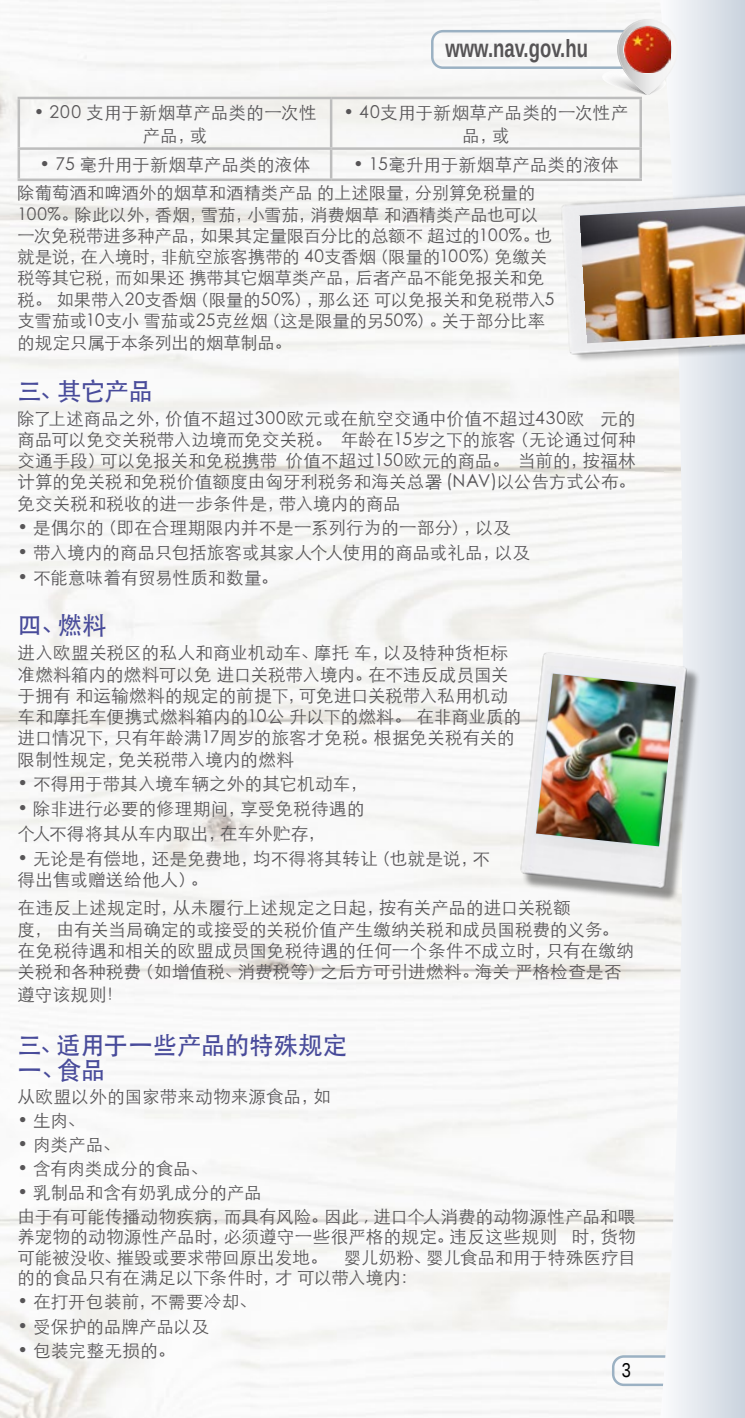
<style>
.page{position:relative;width:745px;height:1418px;background:#fff}
.page>*{position:absolute;margin:0;border:0;box-sizing:border-box;transform-origin:0 0}
.kenyérszöveg_PP{font:500 25px "ST Heiti SC";letter-spacing:-.015em;color:#484b9a}
.t1{font:700 25px "Liberation Sans Narrow";color:#565456;scale:.9 1}
.t2{font:20px "Liberation Sans Narrow";color:#000}
.kenyérszöveg_PP-2{font:300 17.5px/21.2px "ST Heiti SC";letter-spacing:.01em;color:#575557}
.kenyérszöveg_PP-3{font:300 17.25px/21.5px "ST Heiti SC";color:#575557}
</style>
<div class="page">
<svg style="left:611px;top:1355px;width:48px;height:30px"></svg>
<svg style="left:659px;top:0;width:85px;height:1417px"></svg>
<img style="left:618px;top:21px;width:58px;height:4px">
<svg style="left:431px;top:25px;width:313px;height:70px"></svg>
<img style="left:624px;top:27px;width:46px;height:45px">
<hr style="left:18px;top:97px;width:313px;height:2px;background:#bdbdbd">
<hr style="left:18px;top:99px;width:2px;height:48px;background:#bdbdbd">
<hr style="left:331px;top:97px;width:310px;height:2px;background:#bdbdbd">
<hr style="left:639px;top:99px;width:2px;height:48px;background:#bdbdbd">
<hr style="left:18px;top:147px;width:313px;height:3px;background:#bdbdbd">
<hr style="left:18px;top:150px;width:2px;height:28px;background:#bdbdbd">
<hr style="left:331px;top:147px;width:310px;height:3px;background:#bdbdbd">
<hr style="left:639px;top:150px;width:2px;height:28px;background:#bdbdbd">
<hr style="left:18px;top:178px;width:313px;height:3px;background:#bdbdbd">
<hr style="left:331px;top:178px;width:310px;height:3px;background:#bdbdbd">
<hr style="left:329px;top:99px;width:3px;height:48px;background:#bdbdbd">
<hr style="left:329px;top:150px;width:3px;height:28px;background:#bdbdbd">
<div style="left:521px;top:653px;width:179px;height:249px;background:#000;opacity:.39"></div>
<img style="left:513px;top:645px;width:182px;height:244px">
<img style="left:554px;top:189px;width:190px;height:173px">
<img style="left:579px;top:206px;width:165px;height:137px">
<img style="left:535px;top:673px;width:140px;height:173px">
<h1 class="t1" style="left:445px;top:31px;width:160px">www.nav.gov.hu</h1>
<p class="kenyérszöveg_PP-2" style="left:34px;top:99px;width:284px;line-height:22.5px;text-align:center">• 200 支用于新烟草产品类的一次性产品，或</p>
<p class="kenyérszöveg_PP-2" style="left:343px;top:99px;width:286px;line-height:22.5px;text-align:center">• 40支用于新烟草产品类的一次性产品，或</p>
<p class="kenyérszöveg_PP-2" style="left:40px;top:152px;width:272px">• 75 毫升用于新烟草产品类的液体</p>
<p class="kenyérszöveg_PP-2" style="left:353px;top:152px;width:267px">• 15毫升用于新烟草产品类的液体</p>
<p class="kenyérszöveg_PP-3" style="left:18px;top:180px;width:538px">除葡萄酒和啤酒外的烟草和酒精类产品 的上述限量，分别算免税量的100%。除此以外，香烟，雪茄，小雪茄，消费烟草 和酒精类产品也可以一次免税带进多种产品，如果其定量限百分比的总额不 超过的100%。也就是说，在入境时，非航空旅客携带的 40支香烟（限量的100%）免缴关税等其它税，而如果还 携带其它烟草类产品，后者产品不能免报关和免税。 如果带入20支香烟（限量的50%），那么还 可以免报关和免税带入5支雪茄或10支小 雪茄或25克丝烟（这是限量的另50%）。关于部分比率的规定只属于本条列出的烟草制品。</p>
<p class="kenyérszöveg_PP" style="left:18px;top:377px;width:137px">三、其它产品</p>
<p class="kenyérszöveg_PP-2" style="left:18px;top:406px;width:619px;text-align:justify">除了上述商品之外，价值不超过300欧元或在航空交通中价值不超过430欧 元的商品可以免交关税带入边境而免交关税。 年龄在15岁之下的旅客（无论通过何种交通手段）可以免报关和免税携带 价值不超过150欧元的商品。 当前的，按福林计算的免关税和免税价值额度由匈牙利税务和海关总署 (NAV)以公告方式公布。免交关税和税收的进一步条件是，带入境内的商品</p>
<p class="kenyérszöveg_PP-2" style="left:18px;top:515px;width:494px">• 是偶尔的（即在合理期限内并不是一系列行为的一部分），以及</p>
<p class="kenyérszöveg_PP-2" style="left:18px;top:540px;width:514px">• 带入境内的商品只包括旅客或其家人个人使用的商品或礼品，以及</p>
<p class="kenyérszöveg_PP-2" style="left:18px;top:565px;width:262px">• 不能意味着有贸易性质和数量。</p>
<p class="kenyérszöveg_PP" style="left:18px;top:611px;width:90px">四、燃料</p>
<p class="kenyérszöveg_PP-2" style="left:18px;top:640px;width:505px">进入欧盟关税区的私人和商业机动车、摩托 车，以及特种货柜标准燃料箱内的燃料可以免 进口关税带入境内。在不违反成员国关于拥有 和运输燃料的规定的前提下，可免进口关税带入私用机动车和摩托车便携式燃料箱内的10公 升以下的燃料。 在非商业质的进口情况下，只有年龄满17周岁的旅客才免税。根据免关税有关的限制性规定，免关税带入境内的燃料</p>
<p class="kenyérszöveg_PP-2" style="left:18px;top:771px;width:351px">• 不得用于带其入境车辆之外的其它机动车，</p>
<p class="kenyérszöveg_PP-2" style="left:18px;top:796px;width:348px">• 除非进行必要的修理期间，享受免税待遇的</p>
<p class="kenyérszöveg_PP-2" style="left:18px;top:821px;width:308px">个人不得将其从车内取出，在车外贮存，</p>
<p class="kenyérszöveg_PP-2" style="left:18px;top:846px;width:474px">• 无论是有偿地，还是免费地，均不得将其转让（也就是说，不得出售或赠送给他人）。</p>
<p class="kenyérszöveg_PP-2" style="left:18px;top:895px;width:617px">在违反上述规定时，从未履行上述规定之日起，按有关产品的进口关税额<br>度， 由有关当局确定的或接受的关税价值产生缴纳关税和成员国税费的义务。在免税待遇和相关的欧盟成员国免税待遇的任何一个条件不成立时，只有在缴纳关税和各种税费（如增值税、消费税等）之后方可引进燃料。海关 严格检查是否遵守该规则！</p>
<p class="kenyérszöveg_PP" style="left:18px;top:1030px;width:331px">三、适用于一些产品的特殊规定</p>
<p class="kenyérszöveg_PP" style="left:18px;top:1055px;width:89px">一、食品</p>
<p class="kenyérszöveg_PP-2" style="left:18px;top:1083px;width:314px">从欧盟以外的国家带来动物来源食品，如</p>
<p class="kenyérszöveg_PP-2" style="left:18px;top:1107px;width:69px">• 生肉、</p>
<p class="kenyérszöveg_PP-2" style="left:18px;top:1131px;width:104px">• 肉类产品、</p>
<p class="kenyérszöveg_PP-2" style="left:18px;top:1155px;width:192px">• 含有肉类成分的食品、</p>
<p class="kenyérszöveg_PP-2" style="left:18px;top:1179px;width:245px">• 乳制品和含有奶乳成分的产品</p>
<p class="kenyérszöveg_PP-2" style="left:18px;top:1204px;width:619px;line-height:20.5px;text-align:justify">由于有可能传播动物疾病，而具有风险。因此 , 进口个人消费的动物源性产品和喂养宠物的动物源性产品时，必须遵守一些很严格的规定。违反这些规则 时，货物可能被没收、摧毁或要求带回原出发地。 婴儿奶粉、婴儿食品和用于特殊医疗目的的食品只有在满足以下条件时，才 可以带入境内：</p>
<p class="kenyérszöveg_PP-2" style="left:18px;top:1289px;width:240px">• 在打开包装前，不需要冷却、</p>
<p class="kenyérszöveg_PP-2" style="left:18px;top:1313px;width:193px">• 受保护的品牌产品以及</p>
<p class="kenyérszöveg_PP-2" style="left:18px;top:1337px;width:159px">• 包装完整无损的。</p>
<p class="t2" style="left:621px;top:1358px;width:11px">3</p>
</div>
